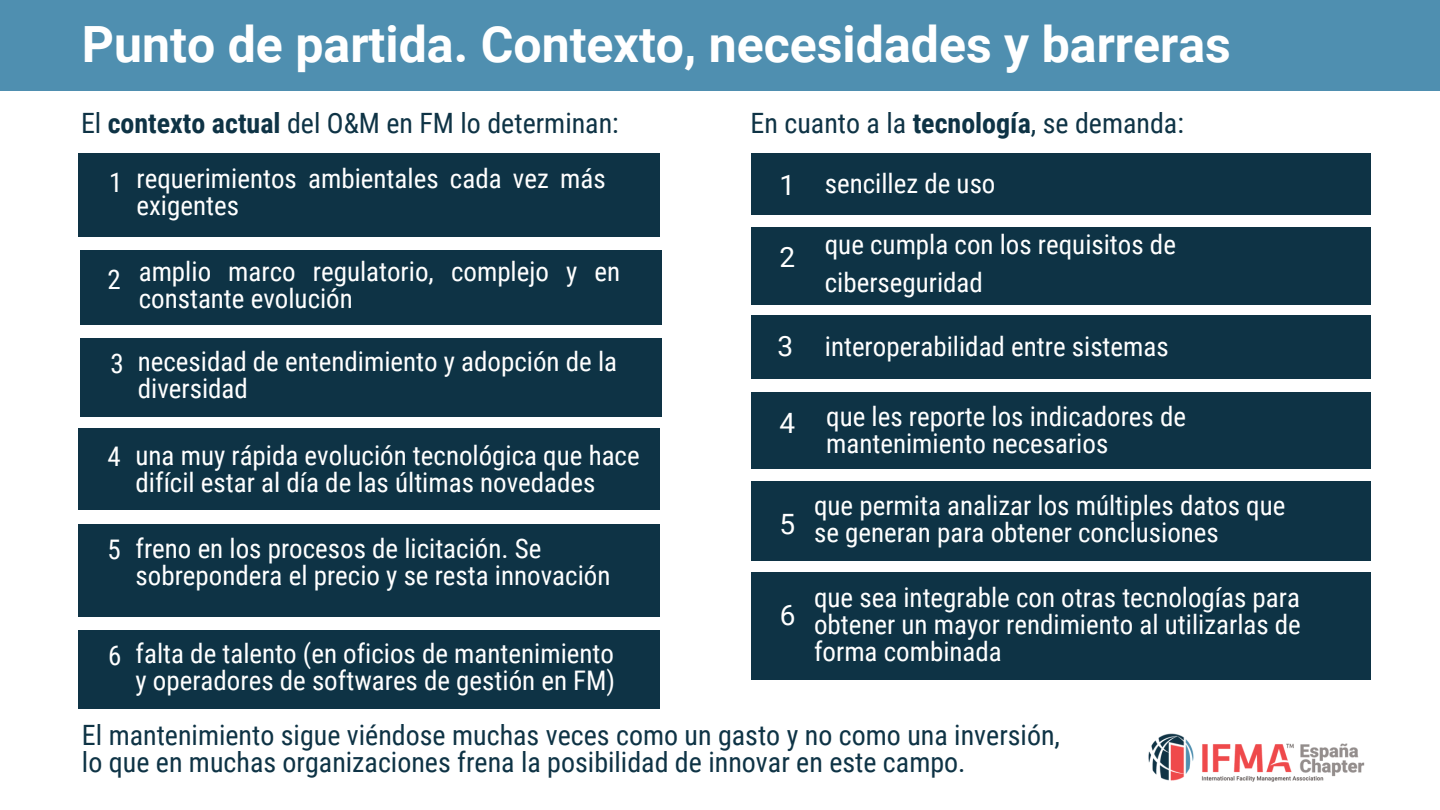
<style>
.page{position:relative;width:1440px;height:810px;background:#fff}
.page>*{position:absolute;margin:0;border:0;box-sizing:border-box;transform-origin:0 0}
.t1{font:700 50px "Roboto";color:#fff}
.t2{font:28px/27.8px "Roboto Condensed";color:#0e3345}
.t3{font:28px "Roboto";color:#fff}
.t4{font:27px/27px "Roboto Condensed";color:#fff}
.s1{font-weight:700}
</style>
<div class="page">
<div style="left:0;top:0;width:1440px;height:90px;background:#4f8fb0"></div>
<div style="left:78px;top:153px;width:582px;height:83px;background:#0e3345"></div>
<div style="left:81px;top:250px;width:581px;height:75px;background:#0e3345"></div>
<div style="left:81px;top:338px;width:581px;height:79px;background:#0e3345"></div>
<div style="left:78px;top:428px;width:582px;height:82px;background:#0e3345"></div>
<img style="left:1148px;top:733px;width:217px;height:49px">
<div style="left:78px;top:524px;width:582px;height:93px;background:#0e3345"></div>
<div style="left:752px;top:153px;width:619px;height:62px;background:#0e3345"></div>
<div style="left:752px;top:227px;width:619px;height:77px;background:#0e3345"></div>
<div style="left:752px;top:315px;width:619px;height:64px;background:#0e3345"></div>
<div style="left:752px;top:393px;width:619px;height:76px;background:#0e3345"></div>
<div style="left:752px;top:481px;width:619px;height:79px;background:#0e3345"></div>
<div style="left:752px;top:572px;width:619px;height:108px;background:#0e3345"></div>
<div style="left:78px;top:630px;width:582px;height:79px;background:#0e3345"></div>
<p class="t1" style="left:82px;top:16px;width:1150px">Punto de partida. Contexto, necesidades y barreras</p>
<h1 class="t2" style="left:81px;top:109px;width:539px">El <span class="s1">contexto actual</span> del O&amp;M en FM lo determinan:</h1>
<p class="t4" style="left:109px;top:169px;width:15px">1</p>
<p class="t4" style="left:108px;top:266px;width:15px">2</p>
<p class="t4" style="left:137px;top:165px;width:471px">requerimientos ambientales cada vez más exigentes</p>
<p class="t4" style="left:139px;top:258px;width:483px">amplio marco regulatorio, complejo y en constante evolución</p>
<p class="t4" style="left:110px;top:350px;width:15px">3</p>
<p class="t4" style="left:138px;top:349px;width:481px">necesidad de entendimiento y adopción de la diversidad</p>
<p class="t4" style="left:108px;top:443px;width:15px">4</p>
<p class="t4" style="left:136px;top:442px;width:506px">una muy rápida evolución tecnológica que hace difícil estar al día de las últimas novedades</p>
<p class="t2" style="left:751px;top:109px;width:435px">En cuanto a la <span class="s1">tecnología</span>, se demanda:</p>
<p class="t3" style="left:780px;top:170px;width:17px">1</p>
<p class="t4" style="left:825px;top:170px;width:172px">sencillez de uso</p>
<p class="t3" style="left:780px;top:241px;width:17px">2</p>
<p class="t4" style="left:825px;top:227px;width:353px;line-height:37.5px">que cumpla con los requisitos de ciberseguridad</p>
<p class="t3" style="left:778px;top:330px;width:17px">3</p>
<p class="t4" style="left:825px;top:334px;width:345px">interoperabilidad entre sistemas</p>
<p class="t3" style="left:780px;top:407px;width:17px">4</p>
<p class="t4" style="left:826px;top:404px;width:361px">que les reporte los indicadores de mantenimiento necesarios</p>
<p class="t4" style="left:814px;top:493px;width:473px">que permita analizar los múltiples datos que se generan para obtener conclusiones</p>
<p class="t3" style="left:780px;top:508px;width:17px">5</p>
<p class="t4" style="left:136px;top:536px;width:476px">freno en los procesos de licitación. Se sobrepondera el precio y se resta innovación</p>
<p class="t4" style="left:108px;top:536px;width:15px">5</p>
<p class="t4" style="left:814px;top:584px;width:488px">que sea integrable con otras tecnologías para obtener un mayor rendimiento al utilizarlas de</p>
<p class="t3" style="left:780px;top:599px;width:17px">6</p>
<p class="t4" style="left:108px;top:642px;width:15px">6</p>
<p class="t4" style="left:136px;top:641px;width:480px">falta de talento (en oficios de mantenimiento</p>
<p class="t4" style="left:814px;top:638px;width:189px">forma combinada</p>
<p class="t4" style="left:136px;top:668px;width:481px">y operadores de softwares de gestión en FM)</p>
<p class="t2" style="left:82px;top:721px;width:980px">El mantenimiento sigue viéndose muchas veces como un gasto y no como una inversión, lo que en muchas organizaciones frena la posibilidad de innovar en este campo.</p>
</div>
